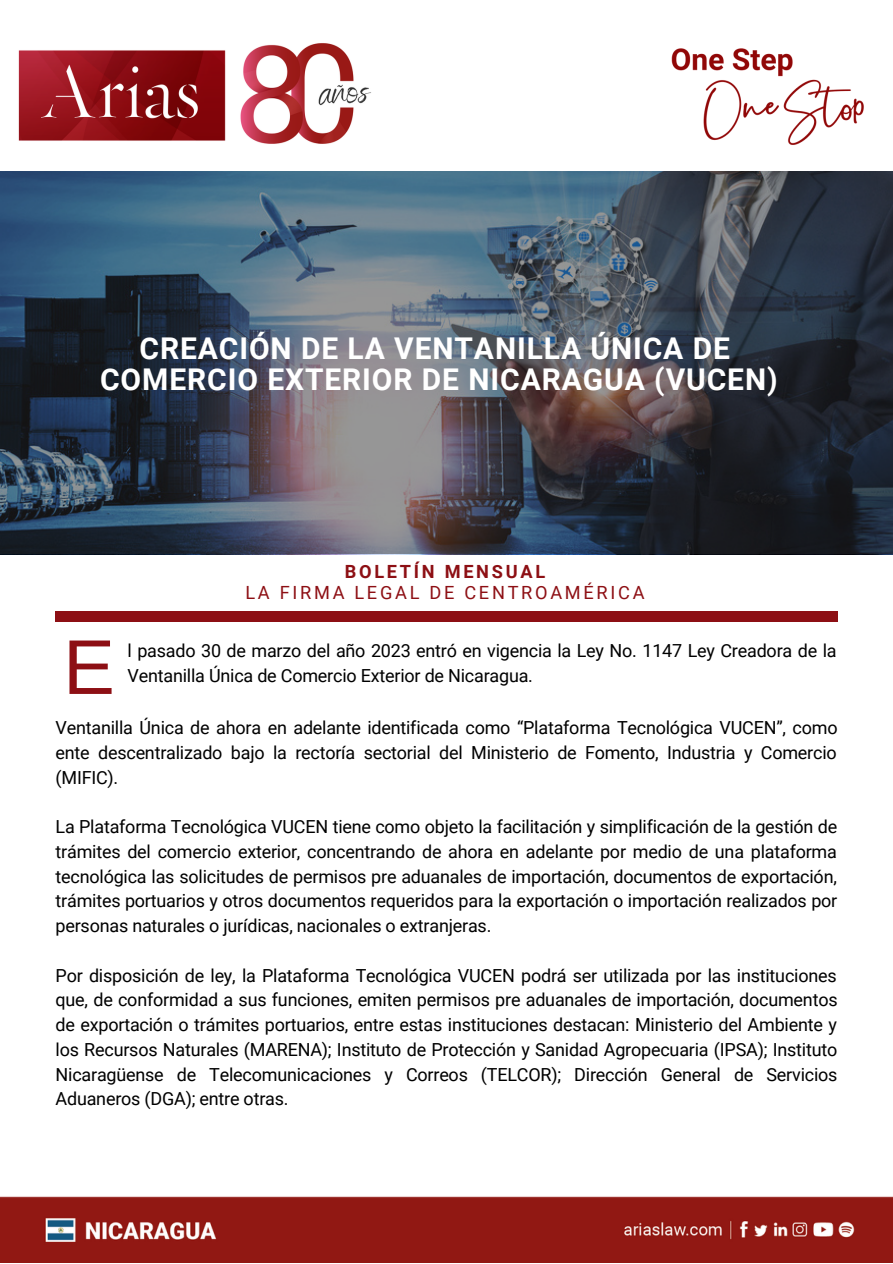
<style>
.page{position:relative;width:893px;height:1264px;background:#fff}
.page>*{position:absolute;margin:0;border:0;box-sizing:border-box;transform-origin:0 0}
.t1{font:77.55px "Arimo";color:#8d0f14}
.t2{font:700 30px/31.5px "Roboto";letter-spacing:.03em;color:#fff;text-align:center}
.t3{font:18.15px "Roboto";letter-spacing:.15em;color:#8d0f14}
.t4{font:700 18.15px "Roboto";letter-spacing:.15em;color:#8d0f14}
.t5{font:18px/24.8px "Roboto";letter-spacing:-.01em;color:#000;text-align:justify}
</style>
<div class="page">
<div style="left:55px;top:611px;width:783px;height:10px;background:#8d0f14"></div>
<svg style="left:0;top:171px;width:892px;height:382px;background:#424e5c"></svg>
<img style="left:0;top:1196px;width:892px;height:66px">
<img style="left:18px;top:43px;width:353px;height:101px">
<img style="left:641px;top:48px;width:242px;height:137px">
<h2 class="t2" style="left:100px;top:332px;width:679px">CREACIÓN DE LA VENTANILLA ÚNICA DE<br>COMERCIO EXTERIOR DE NICARAGUA (VUCEN)</h2>
<p class="t4" style="left:345px;top:561px;width:202px">BOLETÍN MENSUAL</p>
<p class="t3" style="left:245px;top:582px;width:401px">LA FIRMA LEGAL DE CENTROAMÉRICA</p>
<h1 class="t1" style="left:63px;top:623px;width:53px">E</h1>
<p class="t5" style="left:127px;top:638px;width:710px">l pasado 30 de marzo del año 2023 entró en vigencia la Ley No. 1147 Ley Creadora de la<br>Ventanilla Única de Comercio Exterior de Nicaragua.</p>
<p class="t5" style="left:56px;top:715px;width:783px">Ventanilla Única de ahora en adelante identificada como “Plataforma Tecnológica VUCEN”, como ente descentralizado bajo la rectoría sectorial del Ministerio de Fomento, Industria y Comercio (MIFIC).</p>
<p class="t5" style="left:56px;top:814px;width:783px">La Plataforma Tecnológica VUCEN tiene como objeto la facilitación y simplificación de la gestión de trámites del comercio exterior, concentrando de ahora en adelante por medio de una plataforma tecnológica las solicitudes de permisos pre aduanales de importación, documentos de exportación, trámites portuarios y otros documentos requeridos para la exportación o importación realizados por personas naturales o jurídicas, nacionales o extranjeras.</p>
<p class="t5" style="left:56px;top:963px;width:783px">Por disposición de ley, la Plataforma Tecnológica VUCEN podrá ser utilizada por las instituciones que, de conformidad a sus funciones, emiten permisos pre aduanales de importación, documentos de exportación o trámites portuarios, entre estas instituciones destacan: Ministerio del Ambiente y los Recursos Naturales (MARENA); Instituto de Protección y Sanidad Agropecuaria (IPSA); Instituto Nicaragüense de Telecomunicaciones y Correos (TELCOR); Dirección General de Servicios Aduaneros (DGA); entre otras.</p>
</div>
